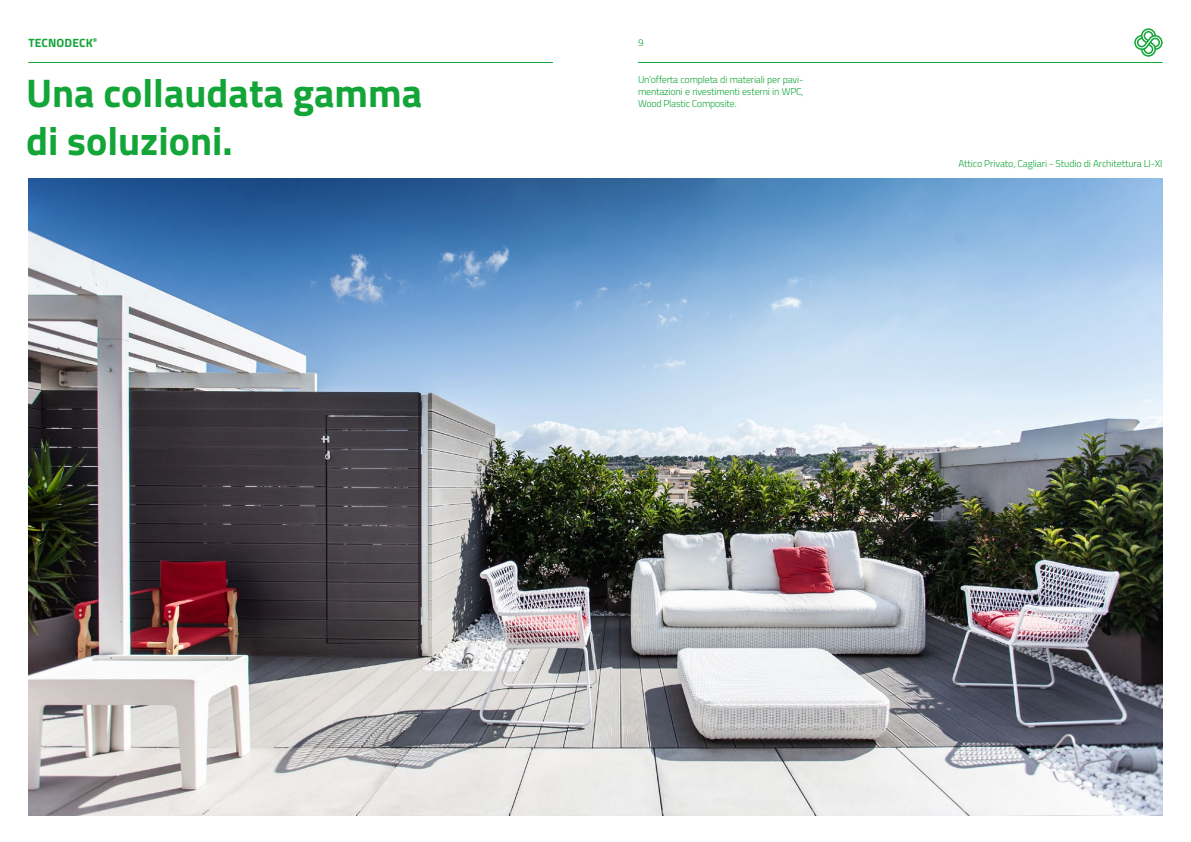
<style>
.page{position:relative;width:1191px;height:842px;background:#fff}
.page>*{position:absolute;margin:0;border:0;box-sizing:border-box;transform-origin:0 0}
.t1{font:700 40px/48px "Titillium";color:#13a538}
.t2{font:700 12px "Titillium";letter-spacing:.01em;color:#13a538}
.t3{font:300 10px/12px "Titillium";letter-spacing:-.02em;color:#13a538;text-align:justify}
</style>
<div class="page">
<img style="left:28px;top:179px;width:1134px;height:636px">
<hr style="left:28px;top:62px;width:525px;height:1px;background:#13a538">
<svg style="left:1134px;top:28px;width:28px;height:29px"></svg>
<hr style="left:638px;top:62px;width:524px;height:1px;background:#13a538">
<p class="t2" style="left:28px;top:36px;width:70px">TECNODECK<sup>®</sup></p>
<h1 class="t1" style="left:26px;top:69px;width:397px">Una collaudata gamma di soluzioni.</h1>
<p class="t3" style="left:638px;top:37px;width:7px">9</p>
<p class="t3" style="left:638px;top:74px;width:167px">Un’offerta completa di materiali per pavi&shy;mentazioni e rivestimenti esterni in WPC, Wood Plastic Composite.</p>
<p class="t3" style="left:958px;top:158px;width:206px">Attico Privato, Cagliari - Studio di Architettura LI-XI</p>
</div>
